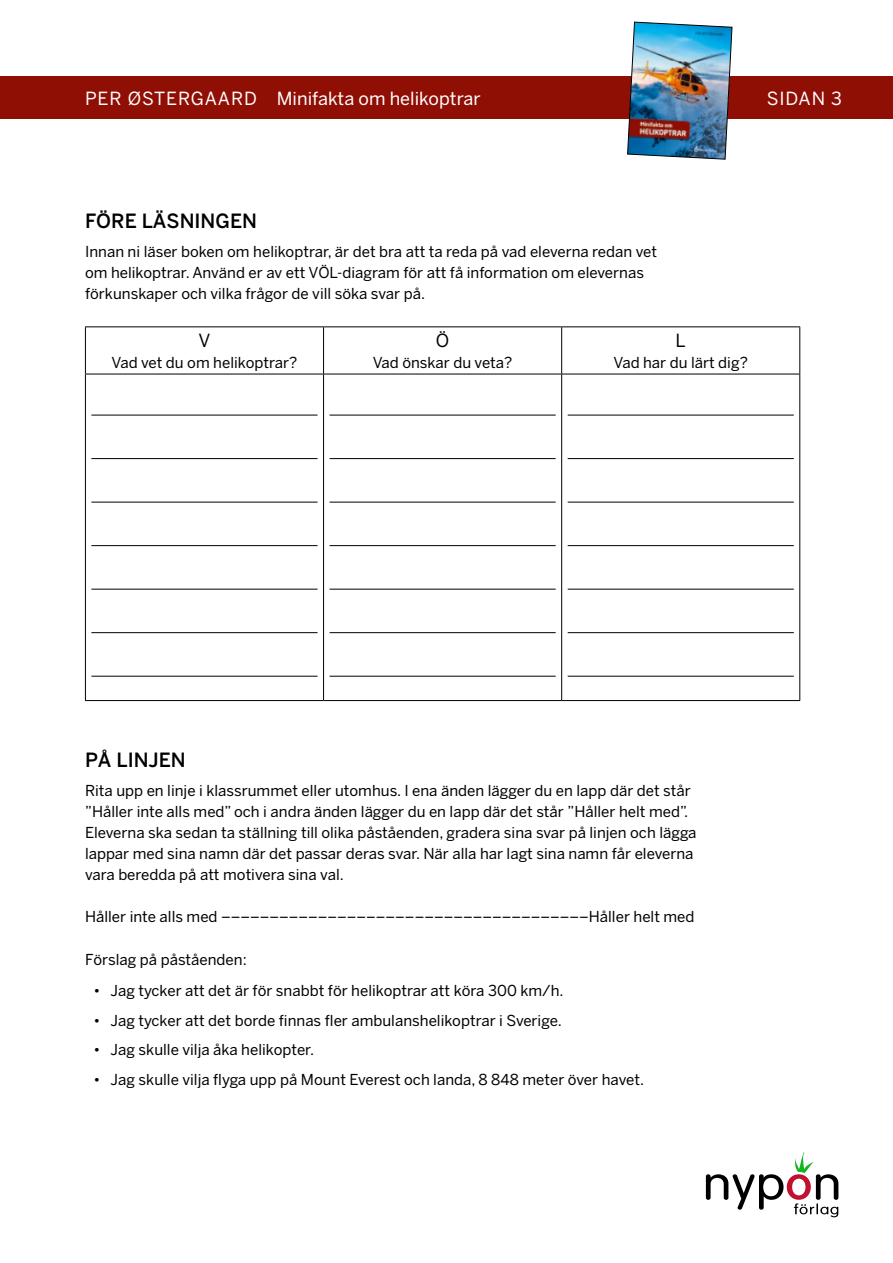
<style>
.page{position:relative;width:893px;height:1263px;background:#fff}
.page>*{position:absolute;margin:0;border:0;box-sizing:border-box;transform-origin:0 0}
.t1{font:500 19.5px "Benton Sans";color:#000}
.t2{font:18px "Benton Sans";color:#fff}
.t3{font:18px "Benton Sans";color:#000}
.t4{font:15px/21px "Benton Sans";color:#000}
</style>
<div class="page">
<div style="left:0;top:77px;width:893px;height:42px;background:#900f05"></div>
<img style="left:627px;top:21px;width:106px;height:139px">
<svg style="left:706px;top:1152px;width:132px;height:65px"></svg>
<hr style="left:85px;top:326px;width:239px;height:1px;background:#000">
<hr style="left:85px;top:327px;width:1px;height:47px;background:#000">
<hr style="left:324px;top:326px;width:238px;height:1px;background:#000">
<hr style="left:323px;top:327px;width:1px;height:47px;background:#000">
<hr style="left:562px;top:326px;width:238px;height:1px;background:#000">
<hr style="left:561px;top:327px;width:1px;height:47px;background:#000">
<hr style="left:799px;top:327px;width:1px;height:47px;background:#000">
<hr style="left:85px;top:374px;width:239px;height:1px;background:#000">
<hr style="left:85px;top:374px;width:1px;height:326px;background:#000">
<hr style="left:324px;top:374px;width:238px;height:1px;background:#000">
<hr style="left:323px;top:374px;width:1px;height:326px;background:#000">
<hr style="left:562px;top:374px;width:238px;height:1px;background:#000">
<hr style="left:561px;top:374px;width:1px;height:326px;background:#000">
<hr style="left:799px;top:374px;width:1px;height:326px;background:#000">
<hr style="left:85px;top:700px;width:239px;height:1px;background:#000">
<hr style="left:324px;top:700px;width:238px;height:1px;background:#000">
<hr style="left:562px;top:700px;width:238px;height:1px;background:#000">
<hr style="left:91px;top:415px;width:227px;height:1px;background:#000">
<hr style="left:91px;top:458px;width:227px;height:1px;background:#000">
<hr style="left:91px;top:502px;width:227px;height:1px;background:#000">
<hr style="left:91px;top:545px;width:227px;height:1px;background:#000">
<hr style="left:91px;top:589px;width:227px;height:1px;background:#000">
<hr style="left:91px;top:632px;width:227px;height:1px;background:#000">
<hr style="left:91px;top:676px;width:227px;height:1px;background:#000">
<hr style="left:330px;top:415px;width:226px;height:1px;background:#000">
<hr style="left:330px;top:458px;width:226px;height:1px;background:#000">
<hr style="left:330px;top:502px;width:226px;height:1px;background:#000">
<hr style="left:330px;top:545px;width:226px;height:1px;background:#000">
<hr style="left:330px;top:589px;width:226px;height:1px;background:#000">
<hr style="left:330px;top:632px;width:226px;height:1px;background:#000">
<hr style="left:330px;top:676px;width:226px;height:1px;background:#000">
<hr style="left:568px;top:415px;width:226px;height:1px;background:#000">
<hr style="left:568px;top:458px;width:226px;height:1px;background:#000">
<hr style="left:568px;top:502px;width:226px;height:1px;background:#000">
<hr style="left:568px;top:545px;width:226px;height:1px;background:#000">
<hr style="left:568px;top:589px;width:226px;height:1px;background:#000">
<hr style="left:568px;top:632px;width:226px;height:1px;background:#000">
<hr style="left:568px;top:676px;width:226px;height:1px;background:#000">
<p class="t2" style="left:85px;top:88px;width:397px">PER ØSTERGAARD Minifakta om helikoptrar</p>
<p class="t2" style="left:767px;top:88px;width:77px">SIDAN 3</p>
<h1 class="t1" style="left:85px;top:210px;width:173px">FÖRE LÄSNINGEN</h1>
<p class="t4" style="left:85px;top:242px;width:573px">Innan ni läser boken om helikoptrar, är det bra att ta reda på vad eleverna redan vet om helikoptrar. Använd er av ett VÖL-diagram för att få information om elevernas förkunskaper och vilka frågor de vill söka svar på.</p>
<p class="t3" style="left:198px;top:330px;width:13px">V</p>
<p class="t4" style="left:112px;top:352px;width:187px">Vad vet du om helikoptrar?</p>
<p class="t3" style="left:436px;top:330px;width:15px">Ö</p>
<p class="t4" style="left:373px;top:352px;width:141px">Vad önskar du veta?</p>
<p class="t3" style="left:676px;top:330px;width:12px">L</p>
<p class="t4" style="left:614px;top:352px;width:136px">Vad har du lärt dig?</p>
<h1 class="t1" style="left:85px;top:748px;width:102px">PÅ LINJEN</h1>
<p class="t4" style="left:85px;top:781px;width:613px">Rita upp en linje i klassrummet eller utomhus. I ena änden lägger du en lapp där det står ”Håller inte alls med” och i andra änden lägger du en lapp där det står ”Håller helt med”.<br>Eleverna ska sedan ta ställning till olika påståenden, gradera sina svar på linjen och lägga lappar med sina namn där det passar deras svar. När alla har lagt sina namn får eleverna vara beredda på att motivera sina val.</p>
<p class="t4" style="left:85px;top:907px;width:611px">Håller inte alls med ––––––––––––––––––––––––––––––––––––––Håller helt med</p>
<p class="t4" style="left:85px;top:949px;width:163px">Förslag på påståenden:</p>
<p class="t4" style="left:94px;top:980px;width:472px">• Jag tycker att det är för snabbt för helikoptrar att köra 300 km/h.</p>
<p class="t4" style="left:94px;top:1010px;width:470px">• Jag tycker att det borde finnas fler ambulanshelikoptrar i Sverige.</p>
<p class="t4" style="left:94px;top:1039px;width:222px">• Jag skulle vilja åka helikopter.</p>
<p class="t4" style="left:94px;top:1069px;width:552px">• Jag skulle vilja flyga upp på Mount Everest och landa, 8 848 meter över havet.</p>
</div>
